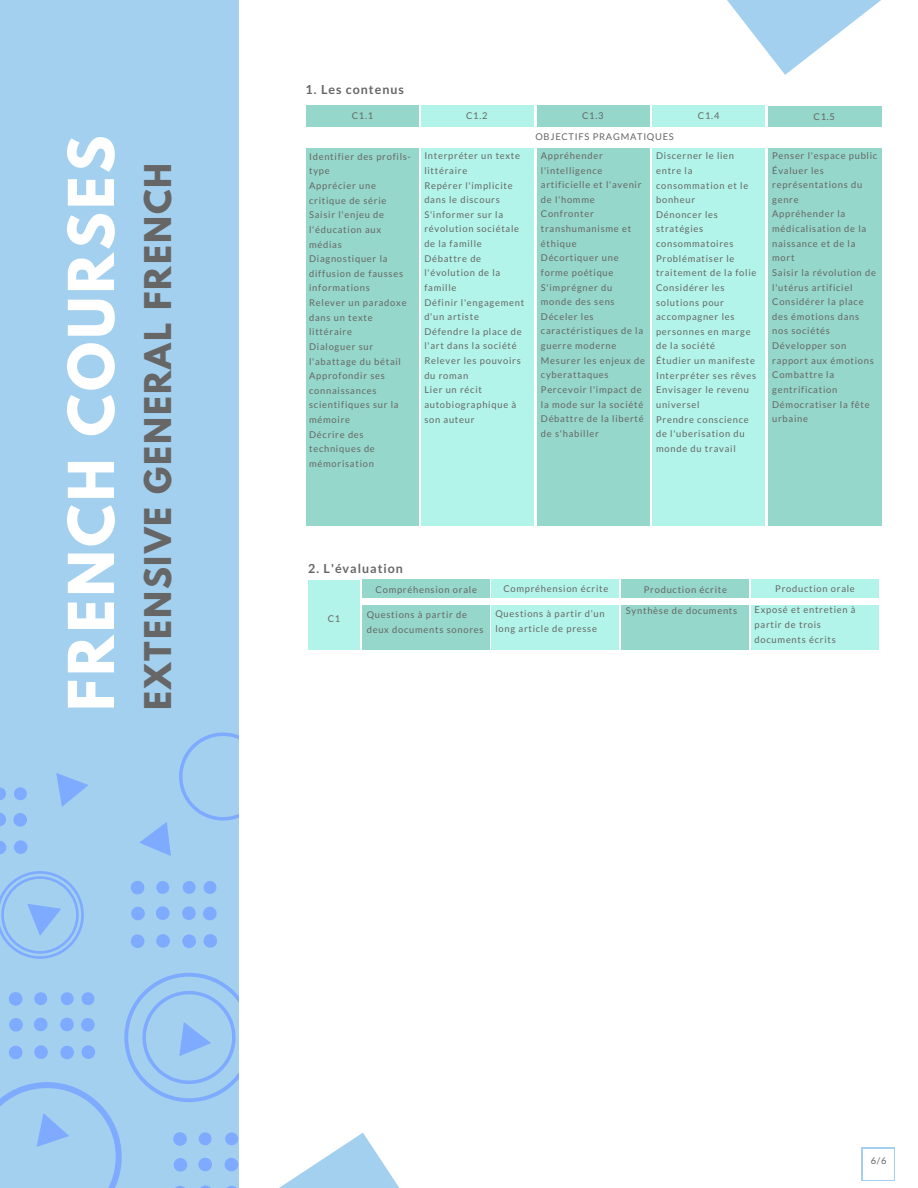
<style>
.page{position:relative;width:918px;height:1188px;background:#fff}
.page>*{position:absolute;margin:0;border:0;box-sizing:border-box;transform-origin:0 0}
.t1{font:700 55.95px "League Spartan";letter-spacing:.06em;color:#fff}
.t2{font:700 32.7px "League Spartan";letter-spacing:.06em;color:#666}
.t3{font:700 12.45px "Lato";letter-spacing:.08em;color:#666}
.t4{font:9.3px/14.7px "Lato";letter-spacing:.08em;color:#666}
</style>
<div class="page">
<div style="left:0;top:0;width:240px;height:1188px;background:#a3d0ef"></div>
<svg style="left:727px;top:0;width:154px;height:75px"></svg>
<svg style="left:0;top:871px;width:84px;height:88px"></svg>
<svg style="left:182px;top:906px;width:14px;height:14px"></svg>
<svg style="left:203px;top:907px;width:14px;height:13px"></svg>
<svg style="left:156px;top:906px;width:13px;height:14px"></svg>
<svg style="left:131px;top:907px;width:14px;height:13px"></svg>
<svg style="left:131px;top:934px;width:13px;height:14px"></svg>
<svg style="left:156px;top:934px;width:14px;height:14px"></svg>
<svg style="left:182px;top:934px;width:14px;height:14px"></svg>
<svg style="left:204px;top:934px;width:13px;height:14px"></svg>
<svg style="left:131px;top:881px;width:13px;height:13px"></svg>
<svg style="left:156px;top:881px;width:13px;height:13px"></svg>
<svg style="left:183px;top:881px;width:13px;height:13px"></svg>
<svg style="left:204px;top:881px;width:12px;height:13px"></svg>
<svg style="left:0;top:973px;width:400px;height:215px"></svg>
<div style="left:421px;top:106px;width:113px;height:425px;background:#b2f4e9"></div>
<svg style="left:0;top:813px;width:6px;height:13px"></svg>
<svg style="left:13px;top:813px;width:14px;height:14px"></svg>
<svg style="left:0;top:841px;width:6px;height:13px"></svg>
<svg style="left:14px;top:840px;width:14px;height:14px"></svg>
<svg style="left:0;top:787px;width:6px;height:13px"></svg>
<svg style="left:14px;top:787px;width:13px;height:13px"></svg>
<svg style="left:56px;top:773px;width:32px;height:34px"></svg>
<hr style="left:862px;top:1149px;width:1px;height:31px;background:#a3d0ef">
<hr style="left:894px;top:1149px;width:1px;height:31px;background:#a3d0ef">
<hr style="left:863px;top:1180px;width:31px;height:1px;background:#a3d0ef">
<hr style="left:863px;top:1148px;width:31px;height:1px;background:#a3d0ef">
<svg style="left:139px;top:733px;width:101px;height:133px"></svg>
<div style="left:240px;top:0;width:36px;height:1188px;background:#fff"></div>
<div style="left:306px;top:106px;width:112px;height:425px;background:#95d7ca"></div>
<div style="left:652px;top:106px;width:113px;height:424px;background:#b2f4e9"></div>
<div style="left:537px;top:106px;width:113px;height:424px;background:#95d7ca"></div>
<div style="left:769px;top:106px;width:112px;height:423px;background:#95d7ca"></div>
<div style="left:287px;top:127px;width:612px;height:21px;background:#fff"></div>
<div style="left:288px;top:527px;width:612px;height:5px;background:#fff"></div>
<div style="left:751px;top:580px;width:127px;height:80px;background:#b2f4e9"></div>
<div style="left:621px;top:580px;width:128px;height:80px;background:#95d7ca"></div>
<div style="left:492px;top:580px;width:127px;height:80px;background:#b2f4e9"></div>
<div style="left:362px;top:580px;width:127px;height:80px;background:#95d7ca"></div>
<div style="left:284px;top:599px;width:612px;height:5px;background:#fff"></div>
<div style="left:308px;top:580px;width:52px;height:81px;background:#b2f4e9"></div>
<div style="left:289px;top:650px;width:612px;height:16px;background:#fff"></div>
<h1 class="t1" style="left:64px;top:711px;width:577px;rotate:-90deg">FRENCH COURSES</h1>
<h2 class="t2" style="left:142px;top:710px;width:548px;rotate:-90deg">EXTENSIVE GENERAL FRENCH</h2>
<h3 class="t3" style="left:306px;top:81px;width:100px">1. Les contenus</h3>
<p class="t4" style="left:352px;top:108px;width:23px">C1.1</p>
<p class="t4" style="left:466px;top:108px;width:23px">C1.2</p>
<p class="t4" style="left:535px;top:105px;width:140px;line-height:20.4px;text-indent:47px">C1.3<br>OBJECTIFS PRAGMATIQUES</p>
<p class="t4" style="left:698px;top:108px;width:23px">C1.4</p>
<p class="t4" style="left:309px;top:149px;width:103px">Identifier des profils&shy;type<br>Apprécier une critique de série<br>Saisir l'enjeu de l'éducation aux médias<br>Diagnostiquer la diffusion de fausses informations<br>Relever un paradoxe dans un texte littéraire<br>Dialoguer sur l'abattage du bétail<br>Approfondir ses connaissances scientifiques sur la mémoire<br>Décrire des techniques de mémorisation</p>
<p class="t4" style="left:814px;top:109px;width:23px">C1.5</p>
<p class="t4" style="left:424px;top:148px;width:101px">Interpréter un texte littéraire<br>Repérer l'implicite dans le discours<br>S'informer sur la révolution sociétale de la famille<br>Débattre de l'évolution de la famille<br>Définir l'engagement d'un artiste<br>Défendre la place de l'art dans la société<br>Relever les pouvoirs du roman<br>Lier un récit autobiographique à son auteur</p>
<p class="t4" style="left:541px;top:148px;width:106px">Appréhender l'intelligence artificielle et l'avenir de l'homme<br>Confronter transhumanisme et éthique<br>Décortiquer une forme poétique<br>S'imprégner du monde des sens<br>Déceler les caractéristiques de la guerre moderne<br>Mesurer les enjeux de cyberattaques<br>Percevoir l'impact de la mode sur la société<br>Débattre de la liberté de s'habiller</p>
<p class="t4" style="left:656px;top:148px;width:102px">Discerner le lien entre la consommation et le bonheur<br>Dénoncer les stratégies consommatoires<br>Problématiser le traitement de la folie<br>Considérer les solutions pour accompagner les personnes en marge de la société<br>Étudier un manifeste<br>Interpréter ses rêves<br>Envisager le revenu universel<br>Prendre conscience de l'uberisation du monde du travail</p>
<p class="t4" style="left:772px;top:148px;width:107px">Penser l'espace public<br>Évaluer les représentations du genre<br>Appréhender la médicalisation de la naissance et de la mort<br>Saisir la révolution de l'utérus artificiel<br>Considérer la place des émotions dans nos sociétés<br>Développer son rapport aux émotions<br>Combattre la gentrification<br>Démocratiser la fête urbaine</p>
<h3 class="t3" style="left:308px;top:561px;width:96px">2. L'évaluation</h3>
<p class="t4" style="left:376px;top:582px;width:103px">Compréhension orale</p>
<p class="t4" style="left:503px;top:581px;width:106px">Compréhension écrite</p>
<p class="t4" style="left:644px;top:582px;width:85px">Production écrite</p>
<p class="t4" style="left:775px;top:581px;width:81px">Production orale</p>
<p class="t4" style="left:328px;top:611px;width:14px">C1</p>
<p class="t4" style="left:367px;top:607px;width:118px">Questions à partir de deux documents sonores</p>
<p class="t4" style="left:495px;top:606px;width:111px">Questions à partir d’un long article de presse</p>
<p class="t4" style="left:626px;top:603px;width:113px">Synthèse de documents</p>
<p class="t4" style="left:755px;top:602px;width:103px">Exposé et entretien à partir de trois documents écrits</p>
<p class="t4" style="left:871px;top:1153px;width:17px">6/6</p>
</div>
